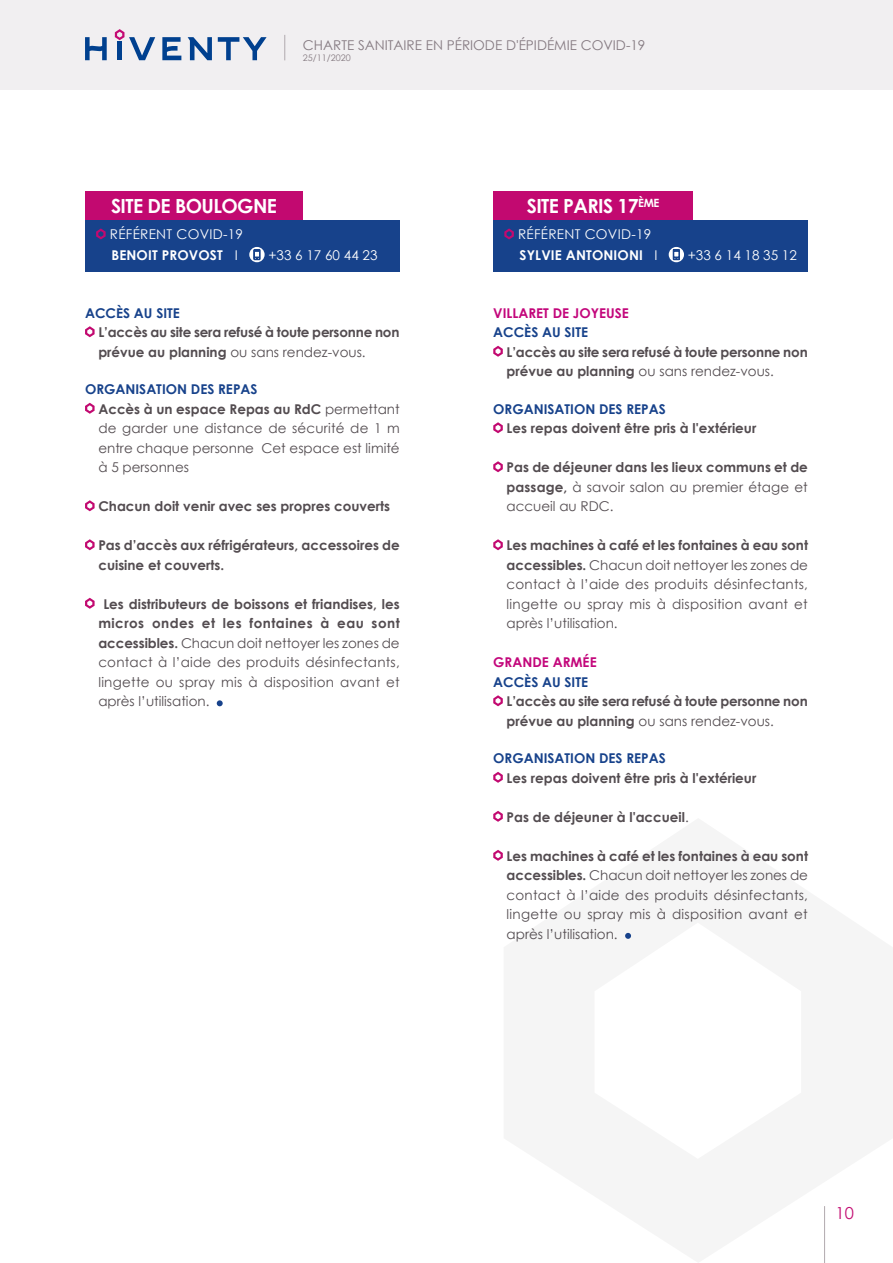
<style>
.page{position:relative;width:893px;height:1263px;background:#fff}
.page>*{position:absolute;margin:0;border:0;box-sizing:border-box;transform-origin:0 0}
.t1{font:700 19.5px "Century Gothic";letter-spacing:-.03em;color:#fff}
.t2{font:16.5px "Century Gothic";color:#c20970}
.t3{font:13.5px/19.5px "Century Gothic";letter-spacing:.015em;color:#534c50;text-align:justify}
.t4{font:700 13.5px/19.5px "Century Gothic";color:#534c50}
.t5{font:13.5px/20.2px "Century Gothic";letter-spacing:.02em;color:#fff}
.t6{font:700 13.5px "Century Gothic";color:#17428b}
.t7{font:13.5px "Century Gothic";color:#847980}
.t8{font:700 13.5px "Century Gothic";color:#c3067b}
.t9{font:9px "Century Gothic";color:#847980}
.s1{font-weight:700}
.s2{font-weight:400}
.s3{font-weight:700;color:#17428b}
</style>
<div class="page">
<div style="left:0;top:0;width:893px;height:89px;background:#f1eff1"></div>
<svg style="left:85px;top:37px;width:22px;height:23px"></svg>
<svg style="left:162px;top:37px;width:19px;height:23px"></svg>
<svg style="left:188px;top:37px;width:24px;height:23px"></svg>
<svg style="left:218px;top:37px;width:49px;height:23px"></svg>
<svg style="left:115px;top:29px;width:40px;height:31px"></svg>
<svg style="left:284px;top:35px;width:1px;height:25px"></svg>
<div style="left:85px;top:191px;width:218px;height:29px;background:#c20970"></div>
<svg style="left:85px;top:326px;width:10px;height:11px"></svg>
<svg style="left:85px;top:403px;width:10px;height:11px"></svg>
<svg style="left:85px;top:500px;width:10px;height:11px"></svg>
<svg style="left:85px;top:539px;width:10px;height:11px"></svg>
<svg style="left:85px;top:598px;width:10px;height:11px"></svg>
<svg style="left:217px;top:700px;width:6px;height:6px"></svg>
<div style="left:85px;top:220px;width:315px;height:51px;background:#17428b"></div>
<svg style="left:96px;top:228px;width:10px;height:11px"></svg>
<svg style="left:249px;top:247px;width:16px;height:15px"></svg>
<svg style="left:254px;top:249px;width:6px;height:11px"></svg>
<div style="left:493px;top:191px;width:200px;height:29px;background:#c20970"></div>
<svg style="left:493px;top:346px;width:10px;height:11px"></svg>
<svg style="left:493px;top:422px;width:10px;height:11px"></svg>
<svg style="left:493px;top:461px;width:10px;height:11px"></svg>
<svg style="left:493px;top:539px;width:10px;height:11px"></svg>
<svg style="left:493px;top:695px;width:10px;height:11px"></svg>
<svg style="left:493px;top:772px;width:10px;height:11px"></svg>
<svg style="left:493px;top:811px;width:10px;height:11px"></svg>
<svg style="left:493px;top:850px;width:10px;height:11px"></svg>
<svg style="left:625px;top:933px;width:6px;height:6px"></svg>
<div style="left:493px;top:220px;width:315px;height:51px;background:#17428b"></div>
<svg style="left:504px;top:228px;width:10px;height:11px"></svg>
<svg style="left:669px;top:247px;width:15px;height:15px"></svg>
<svg style="left:673px;top:249px;width:7px;height:11px"></svg>
<p class="t7" style="left:303px;top:35px;width:344px">CHARTE SANITAIRE EN PÉRIODE D'ÉPIDÉMIE COVID-19</p>
<p class="t9" style="left:303px;top:52px;width:49px">25/11/2020</p>
<h1 class="t1" style="left:111px;top:191px;width:167px">SITE DE BOULOGNE</h1>
<h1 class="t1" style="left:527px;top:191px;width:134px">SITE PARIS 17<sup>ÈME</sup></h1>
<p class="t5" style="left:110px;top:224px;width:135px">RÉFÉRENT COVID-19<br><span class="s1">BENOIT PROVOST</span> I</p>
<p class="t5" style="left:268px;top:245px;width:111px">+33 6 17 60 44 23</p>
<p class="t5" style="left:518px;top:224px;width:141px">RÉFÉRENT COVID-19<br><span class="s1">SYLVIE ANTONIONI</span> I</p>
<p class="t5" style="left:688px;top:245px;width:111px">+33 6 14 18 35 12</p>
<p class="t6" style="left:85px;top:303px;width:96px">ACCÈS AU SITE</p>
<p class="t4" style="left:98px;top:322px;width:303px">L’accès au site sera refusé à toute personne non prévue au planning <span class="s2">ou sans rendez-vous.</span></p>
<p class="t3" style="left:98px;top:379px;width:303px;text-align:left;text-indent:-13px"><span class="s3">ORGANISATION DES REPAS<br></span><span class="s1">Accès à un espace Repas au RdC</span> permettant de garder une distance de sécurité de 1 m entre chaque personne Cet espace est limité à 5 personnes</p>
<p class="t4" style="left:98px;top:496px;width:293px">Chacun doit venir avec ses propres couverts</p>
<p class="t4" style="left:98px;top:535px;width:303px">Pas d’accès aux réfrigérateurs, accessoires de cuisine et couverts.</p>
<p class="t3" style="left:98px;top:594px;width:303px;text-indent:5px"><span class="s1">Les distributeurs de boissons et friandises, les micros ondes et les fontaines à eau sont accessibles.</span> Chacun doit nettoyer les zones de contact à l’aide des produits désinfectants, lingette ou spray mis à disposition avant et après l’utilisation.</p>
<p class="t8" style="left:493px;top:303px;width:137px">VILLARET DE JOYEUSE</p>
<p class="t6" style="left:493px;top:322px;width:96px">ACCÈS AU SITE</p>
<p class="t4" style="left:507px;top:341px;width:303px">L’accès au site sera refusé à toute personne non prévue au planning <span class="s2">ou sans rendez-vous.</span></p>
<p class="t6" style="left:493px;top:399px;width:174px">ORGANISATION DES REPAS</p>
<p class="t4" style="left:507px;top:418px;width:251px">Les repas doivent être pris à l'extérieur</p>
<p class="t4" style="left:507px;top:457px;width:303px;text-align:justify">Pas de déjeuner dans les lieux communs et de passage, <span class="s2">à savoir salon au premier étage et accueil au RDC.</span></p>
<p class="t3" style="left:507px;top:535px;width:303px"><span class="s1">Les machines à café et les fontaines à eau sont accessibles.</span> Chacun doit nettoyer les zones de contact à l’aide des produits désinfectants, lingette ou spray mis à disposition avant et après l’utilisation.</p>
<p class="t8" style="left:493px;top:652px;width:105px">GRANDE ARMÉE</p>
<p class="t6" style="left:493px;top:672px;width:96px">ACCÈS AU SITE</p>
<p class="t4" style="left:507px;top:691px;width:303px">L’accès au site sera refusé à toute personne non prévue au planning <span class="s2">ou sans rendez-vous.</span></p>
<p class="t6" style="left:493px;top:748px;width:174px">ORGANISATION DES REPAS</p>
<p class="t4" style="left:507px;top:767px;width:251px">Les repas doivent être pris à l'extérieur</p>
<p class="t4" style="left:507px;top:806px;width:184px">Pas de déjeuner à l'accueil<span class="s2">.</span></p>
<p class="t3" style="left:507px;top:846px;width:303px"><span class="s1">Les machines à café et les fontaines à eau sont accessibles.</span> Chacun doit nettoyer les zones de contact à l’aide des produits désinfectants, lingette ou spray mis à disposition avant et après l’utilisation.</p>
<p class="t2" style="left:836px;top:1201px;width:20px">10</p>
</div>
